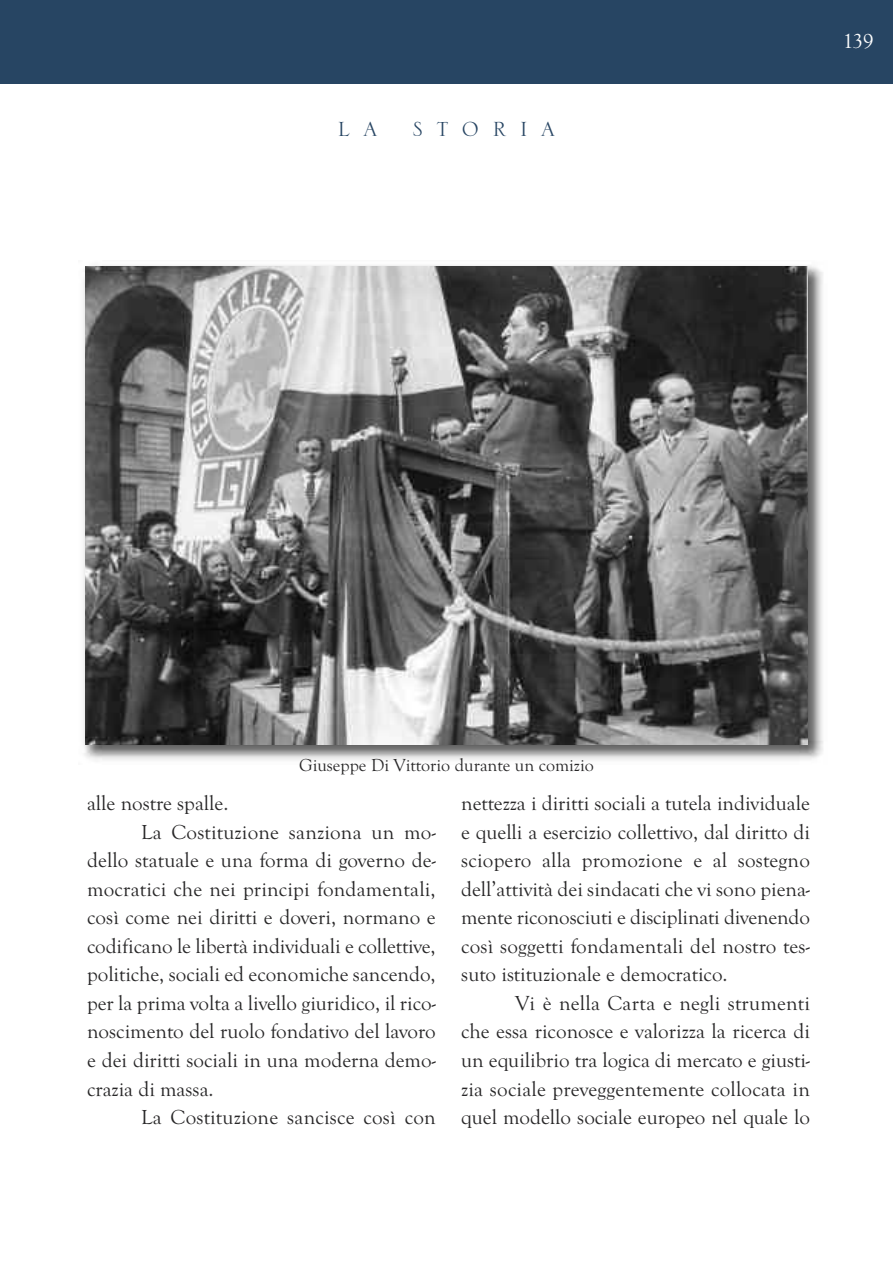
<style>
.page{position:relative;width:893px;height:1263px;background:#fff}
.page>*{position:absolute;margin:0;border:0;box-sizing:border-box;transform-origin:0 0}
.t1{font:27px "Serlio LH";letter-spacing:.5em;color:#274563}
.t2{font:21px/28.5px "Goudy Old Style T";color:#272627;text-align:justify}
.t3{font:21px "Goudy Old Style T";color:#fff}
.t4{font:18px "Goudy Old Style T";color:#272627}
</style>
<div class="page">
<div style="left:0;top:0;width:893px;height:83px;background:#274563"></div>
<img style="left:83px;top:265px;width:740px;height:495px">
<img style="left:85px;top:267px;width:723px;height:478px">
<p class="t1" style="left:338px;top:111px;width:41px">L A</p>
<p class="t1" style="left:412px;top:111px;width:144px">STORIA</p>
<p class="t3" style="left:843px;top:28px;width:32px">139</p>
<p class="t4" style="left:299px;top:755px;width:296px">Giuseppe Di Vittorio durante un comizio</p>
<p class="t2" style="left:87px;top:789px;width:143px">alle nostre spalle.</p>
<p class="t2" style="left:141px;top:817px;width:296px">La Costituzione sanziona un mo-</p>
<p class="t2" style="left:87px;top:846px;width:350px">dello statuale e una forma di governo de-</p>
<p class="t2" style="left:87px;top:874px;width:350px">mocratici che nei principi fondamentali,</p>
<p class="t2" style="left:87px;top:903px;width:350px">così come nei diritti e doveri, normano e</p>
<p class="t2" style="left:87px;top:931px;width:350px">codificano le libertà individuali e collettive,</p>
<p class="t2" style="left:87px;top:960px;width:350px">politiche, sociali ed economiche sancendo,</p>
<p class="t2" style="left:87px;top:988px;width:350px">per la prima volta a livello giuridico, il rico-</p>
<p class="t2" style="left:87px;top:1017px;width:350px">noscimento del ruolo fondativo del lavoro</p>
<p class="t2" style="left:87px;top:1045px;width:350px">e dei diritti sociali in una moderna demo-</p>
<p class="t2" style="left:87px;top:1074px;width:128px">crazia di massa.</p>
<p class="t2" style="left:141px;top:1102px;width:296px">La Costituzione sancisce così con</p>
<p class="t2" style="left:461px;top:789px;width:350px">nettezza i diritti sociali a tutela individuale e quelli a esercizio collettivo, dal diritto di sciopero alla promozione e al sostegno dell’attività dei sindacati che vi sono piena&shy;mente riconosciuti e disciplinati divenendo così soggetti fondamentali del nostro tes&shy;suto istituzionale e democratico.</p>
<p class="t2" style="left:461px;top:988px;width:350px;text-indent:54px">Vi è nella Carta e negli strumenti che essa riconosce e valorizza la ricerca di un equilibrio tra logica di mercato e giusti&shy;zia sociale preveggentemente collocata in quel modello sociale europeo nel quale lo</p>
</div>
